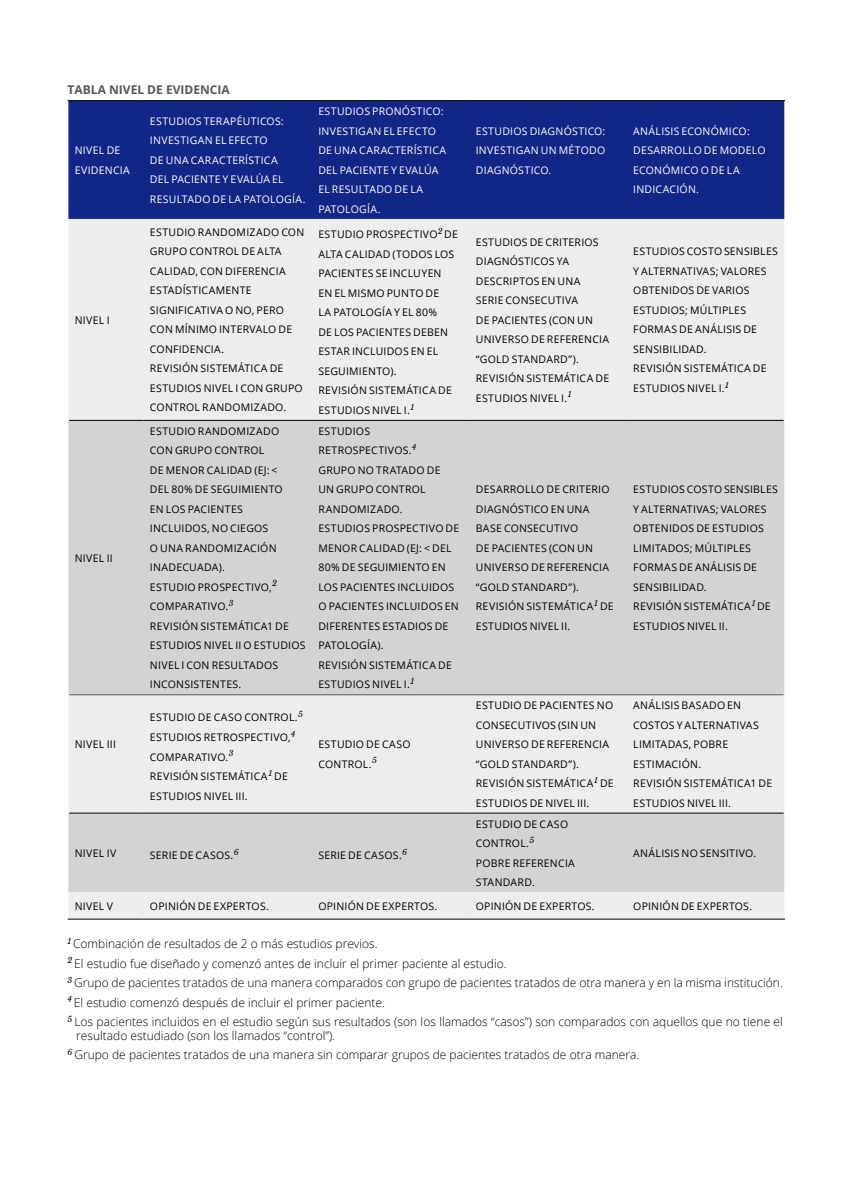
<style>
.page{position:relative;width:851px;height:1191px;background:#fff}
.page>*{position:absolute;margin:0;border:0;box-sizing:border-box;transform-origin:0 0}
.t1{font:300 12px/19.5px "Open Sans";color:#000}
.t2{font:700 12px "Open Sans";color:#575757}
.t3{font:10.5px/19.5px "Open Sans";letter-spacing:.025em;color:#000}
.t4{font:10.5px/19.5px "Open Sans";letter-spacing:.025em;color:#fff}
</style>
<div class="page">
<div style="left:68px;top:101px;width:716px;height:118px;background:#122687"></div>
<div style="left:68px;top:219px;width:716px;height:201px;background:#ededee"></div>
<div style="left:68px;top:420px;width:716px;height:472px;background:#d1d3d4"></div>
<div style="left:68px;top:695px;width:716px;height:118px;background:#ededee"></div>
<div style="left:68px;top:892px;width:716px;height:26px;background:#ededee"></div>
<hr style="left:69px;top:420px;width:75px;height:1px;background:#000">
<hr style="left:144px;top:420px;width:168px;height:1px;background:#000">
<hr style="left:312px;top:420px;width:157px;height:1px;background:#000">
<hr style="left:469px;top:420px;width:157px;height:1px;background:#000">
<hr style="left:626px;top:420px;width:157px;height:1px;background:#000">
<hr style="left:69px;top:812px;width:75px;height:1px;background:#000">
<hr style="left:144px;top:812px;width:168px;height:1px;background:#000">
<hr style="left:312px;top:812px;width:157px;height:1px;background:#000">
<hr style="left:469px;top:812px;width:157px;height:1px;background:#000">
<hr style="left:626px;top:812px;width:157px;height:1px;background:#000">
<hr style="left:68px;top:100px;width:76px;height:1px;background:#000">
<hr style="left:144px;top:100px;width:168px;height:1px;background:#000">
<hr style="left:312px;top:100px;width:157px;height:1px;background:#000">
<hr style="left:469px;top:100px;width:157px;height:1px;background:#000">
<hr style="left:626px;top:100px;width:159px;height:1px;background:#000">
<hr style="left:68px;top:918px;width:76px;height:1px;background:#000">
<hr style="left:144px;top:918px;width:168px;height:1px;background:#000">
<hr style="left:312px;top:918px;width:157px;height:1px;background:#000">
<hr style="left:469px;top:918px;width:157px;height:1px;background:#000">
<hr style="left:626px;top:918px;width:159px;height:1px;background:#000">
<hr style="left:69px;top:694px;width:75px;height:1px;background:#575757">
<hr style="left:144px;top:694px;width:168px;height:1px;background:#575757">
<hr style="left:312px;top:694px;width:157px;height:1px;background:#575757">
<hr style="left:469px;top:694px;width:157px;height:1px;background:#575757">
<hr style="left:626px;top:694px;width:157px;height:1px;background:#575757">
<p class="t2" style="left:68px;top:81px;width:164px">TABLA NIVEL DE EVIDENCIA</p>
<p class="t4" style="left:75px;top:140px;width:57px">NIVEL DE<br>EVIDENCIA</p>
<p class="t4" style="left:150px;top:111px;width:157px">ESTUDIOS TERAPÉUTICOS:<br>INVESTIGAN EL EFECTO<br>DE UNA CARACTERÍSTICA<br>DEL PACIENTE Y EVALÚA EL<br>RESULTADO DE LA PATOLOGÍA.</p>
<p class="t4" style="left:318px;top:101px;width:129px">ESTUDIOS PRONÓSTICO:<br>INVESTIGAN EL EFECTO<br>DE UNA CARACTERÍSTICA<br>DEL PACIENTE Y EVALÚA<br>EL RESULTADO DE LA<br>PATOLOGÍA.</p>
<p class="t4" style="left:476px;top:121px;width:131px;text-align:justify">ESTUDIOS DIAGNÓSTICO:<br>INVESTIGAN UN MÉTODO DIAGNÓSTICO.</p>
<p class="t4" style="left:633px;top:121px;width:134px">ANÁLISIS ECONÓMICO:<br>DESARROLLO DE MODELO<br>ECONÓMICO O DE LA<br>INDICACIÓN.</p>
<p class="t3" style="left:75px;top:310px;width:36px">NIVEL I</p>
<p class="t3" style="left:75px;top:548px;width:40px">NIVEL II</p>
<p class="t3" style="left:75px;top:734px;width:43px">NIVEL III</p>
<p class="t3" style="left:150px;top:222px;width:156px">ESTUDIO RANDOMIZADO CON<br>GRUPO CONTROL DE ALTA<br>CALIDAD, CON DIFERENCIA<br>ESTADÍSTICAMENTE<br>SIGNIFICATIVA O NO, PERO<br>CON MÍNIMO INTERVALO DE<br>CONFIDENCIA.<br>REVISIÓN SISTEMÁTICA DE<br>ESTUDIOS NIVEL I CON GRUPO<br>CONTROL RANDOMIZADO.</p>
<p class="t3" style="left:318px;top:224px;width:141px">ESTUDIO PROSPECTIVO<sup>2</sup> DE<br>ALTA CALIDAD (TODOS LOS<br>PACIENTES SE INCLUYEN<br>EN EL MISMO PUNTO DE<br>LA PATOLOGÍA Y EL 80%<br>DE LOS PACIENTES DEBEN<br>ESTAR INCLUIDOS EN EL<br>SEGUIMIENTO).<br>REVISIÓN SISTEMÁTICA DE<br>ESTUDIOS NIVEL I.<sup>1</sup></p>
<p class="t3" style="left:476px;top:232px;width:135px">ESTUDIOS DE CRITERIOS<br>DIAGNÓSTICOS YA<br>DESCRIPTOS EN UNA<br>SERIE CONSECUTIVA<br>DE PACIENTES (CON UN<br>UNIVERSO DE REFERENCIA “GOLD STANDARD”).<br>REVISIÓN SISTEMÁTICA DE<br>ESTUDIOS NIVEL I.<sup>1</sup></p>
<p class="t3" style="left:633px;top:241px;width:146px">ESTUDIOS COSTO SENSIBLES<br>Y ALTERNATIVAS; VALORES<br>OBTENIDOS DE VARIOS<br>ESTUDIOS; MÚLTIPLES<br>FORMAS DE ANÁLISIS DE<br>SENSIBILIDAD.<br>REVISIÓN SISTEMÁTICA DE<br>ESTUDIOS NIVEL I.<sup>1</sup></p>
<p class="t3" style="left:150px;top:421px;width:157px">ESTUDIO RANDOMIZADO<br>CON GRUPO CONTROL<br>DE MENOR CALIDAD (EJ: &lt;<br>DEL 80% DE SEGUIMIENTO<br>EN LOS PACIENTES<br>INCLUIDOS, NO CIEGOS<br>O UNA RANDOMIZACIÓN<br>INADECUADA).<br>ESTUDIO PROSPECTIVO,<sup>2<br></sup>COMPARATIVO.<sup>3<br></sup>REVISIÓN SISTEMÁTICA1 DE<br>ESTUDIOS NIVEL II O ESTUDIOS<br>NIVEL I CON RESULTADOS<br>INCONSISTENTES.</p>
<p class="t3" style="left:318px;top:421px;width:142px">ESTUDIOS<br>RETROSPECTIVOS.<sup>4<br></sup>GRUPO NO TRATADO DE<br>UN GRUPO CONTROL<br>RANDOMIZADO.<br>ESTUDIOS PROSPECTIVO DE<br>MENOR CALIDAD (EJ: &lt; DEL<br>80% DE SEGUIMIENTO EN<br>LOS PACIENTES INCLUIDOS<br>O PACIENTES INCLUIDOS EN<br>DIFERENTES ESTADIOS DE<br>PATOLOGÍA).<br>REVISIÓN SISTEMÁTICA DE<br>ESTUDIOS NIVEL I.<sup>1</sup></p>
<p class="t3" style="left:150px;top:707px;width:154px">ESTUDIO DE CASO CONTROL.<sup>5<br></sup>ESTUDIOS RETROSPECTIVO,<sup>4<br></sup>COMPARATIVO.<sup>3<br></sup>REVISIÓN SISTEMÁTICA<sup>1</sup> DE<br>ESTUDIOS NIVEL III.</p>
<p class="t3" style="left:318px;top:734px;width:94px">ESTUDIO DE CASO<br>CONTROL.<sup>5</sup></p>
<p class="t3" style="left:476px;top:479px;width:139px">DESARROLLO DE CRITERIO<br>DIAGNÓSTICO EN UNA<br>BASE CONSECUTIVO<br>DE PACIENTES (CON UN<br>UNIVERSO DE REFERENCIA “GOLD STANDARD”).<br>REVISIÓN SISTEMÁTICA<sup>1</sup> DE<br>ESTUDIOS NIVEL II.</p>
<p class="t3" style="left:633px;top:479px;width:146px">ESTUDIOS COSTO SENSIBLES<br>Y ALTERNATIVAS; VALORES<br>OBTENIDOS DE ESTUDIOS<br>LIMITADOS; MÚLTIPLES<br>FORMAS DE ANÁLISIS DE<br>SENSIBILIDAD.<br>REVISIÓN SISTEMÁTICA<sup>1</sup> DE<br>ESTUDIOS NIVEL II.</p>
<p class="t3" style="left:476px;top:695px;width:139px">ESTUDIO DE PACIENTES NO<br>CONSECUTIVOS (SIN UN<br>UNIVERSO DE REFERENCIA “GOLD STANDARD”).<br>REVISIÓN SISTEMÁTICA<sup>1</sup> DE<br>ESTUDIOS DE NIVEL III.</p>
<p class="t3" style="left:633px;top:695px;width:140px">ANÁLISIS BASADO EN<br>COSTOS Y ALTERNATIVAS<br>LIMITADAS, POBRE<br>ESTIMACIÓN.<br>REVISIÓN SISTEMÁTICA1 DE<br>ESTUDIOS NIVEL III.</p>
<p class="t3" style="left:75px;top:843px;width:43px">NIVEL IV</p>
<p class="t3" style="left:150px;top:845px;width:90px">SERIE DE CASOS.<sup>6</sup></p>
<p class="t3" style="left:318px;top:845px;width:90px">SERIE DE CASOS.<sup>6</sup></p>
<p class="t3" style="left:476px;top:813px;width:101px">ESTUDIO DE CASO<br>CONTROL.<sup>5<br></sup>POBRE REFERENCIA<br>STANDARD.</p>
<p class="t3" style="left:633px;top:843px;width:124px">ANÁLISIS NO SENSITIVO.</p>
<p class="t3" style="left:75px;top:896px;width:40px">NIVEL V</p>
<p class="t3" style="left:150px;top:896px;width:120px">OPINIÓN DE EXPERTOS.</p>
<p class="t3" style="left:318px;top:896px;width:120px">OPINIÓN DE EXPERTOS.</p>
<p class="t3" style="left:476px;top:896px;width:120px">OPINIÓN DE EXPERTOS.</p>
<p class="t3" style="left:633px;top:896px;width:120px">OPINIÓN DE EXPERTOS.</p>
<p class="t1" style="left:68px;top:934px;width:716px"><sup>1</sup> Combinación de resultados de 2 o más estudios previos.<br><sup>2</sup> El estudio fue diseñado y comenzó antes de incluir el primer paciente al estudio.<br><sup>3</sup> Grupo de pacientes tratados de una manera comparados con grupo de pacientes tratados de otra manera y en la misma institución.<br><sup>4</sup> El estudio comenzó después de incluir el primer paciente.<br><sup>5</sup> Los pacientes incluidos en el estudio según sus resultados (son los llamados “casos”) son comparados con aquellos que no tiene el</p>
<p class="t1" style="left:68px;top:1025px;width:573px;text-indent:9px">resultado estudiado (son los llamados “control”).<br><sup>6</sup> Grupo de pacientes tratados de una manera sin comparar grupos de pacientes tratados de otra manera.</p>
</div>
